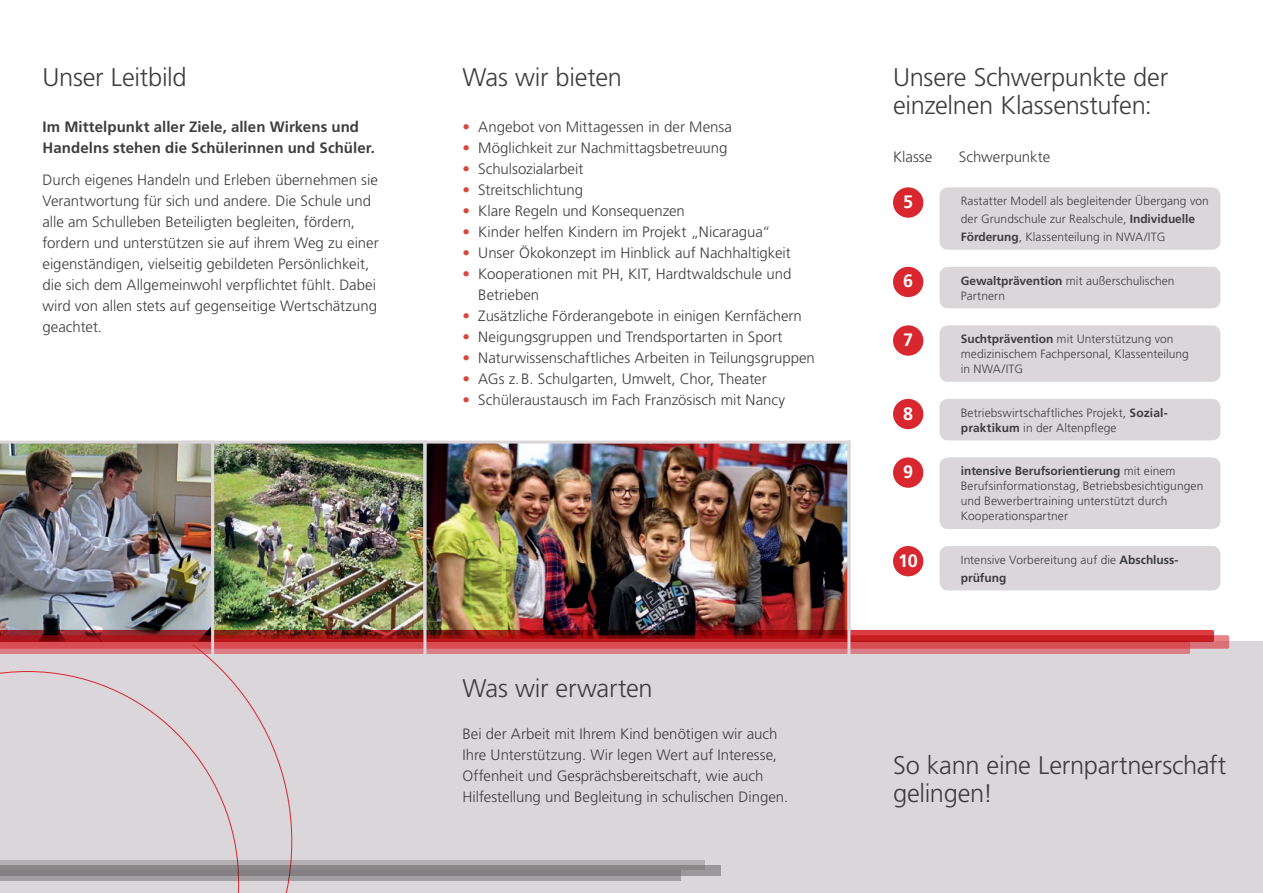
<style>
.page{position:relative;width:1263px;height:893px;background:#fff}
.page>*{position:absolute;margin:0;border:0;box-sizing:border-box;transform-origin:0 0}
.Fließtext{font:300 25.5px/28.5px "Frutiger";letter-spacing:-.01em;color:#3e3e3f}
.t1{font:700 18px "Frutiger";color:#fff}
.Fließtext-2{font:300 15px/21px "Frutiger";color:#3e3e3f}
.Fließtext-3{font:700 15px/21px "Frutiger";letter-spacing:.005em;color:#3e3e3f}
.Absatzformat_3{font:300 12px/15px "Frutiger";letter-spacing:.005em;color:#3e3e3f}
.Fließtext-4{font:300 12px/15px "Frutiger";letter-spacing:.01em;color:#3e3e3f}
.s1{color:#db453c}
.s2{font-weight:700}
</style>
<div class="page">
<div style="left:0;top:642px;width:1263px;height:251px;background:#dbd6da"></div>
<svg style="left:203px;top:654px;width:89px;height:239px"></svg>
<img style="left:0;top:441px;width:1229px;height:213px">
<hr style="left:423px;top:441px;width:3px;height:236px;background:#dbd6da">
<svg style="left:0;top:671px;width:239px;height:222px"></svg>
<svg style="left:0;top:865px;width:720px;height:11px;fill:#8b8789"></svg>
<svg style="left:0;top:871px;width:681px;height:10px"></svg>
<svg style="left:0;top:860px;width:705px;height:9px;fill:#b4afb3"></svg>
<div style="left:939px;top:187px;width:281px;height:63px;background:#dbd6da;border-radius:9px"></div>
<div style="left:893px;top:187px;width:30px;height:31px;background:#d8272e;border-radius:50%"></div>
<div style="left:939px;top:267px;width:281px;height:41px;background:#dbd6da;border-radius:9px"></div>
<div style="left:893px;top:267px;width:30px;height:30px;background:#d8272e;border-radius:50%"></div>
<div style="left:939px;top:325px;width:281px;height:57px;background:#dbd6da;border-radius:9px"></div>
<div style="left:893px;top:325px;width:30px;height:31px;background:#d8272e;border-radius:50%"></div>
<div style="left:939px;top:399px;width:281px;height:41px;background:#dbd6da;border-radius:9px"></div>
<div style="left:893px;top:399px;width:30px;height:30px;background:#d8272e;border-radius:50%"></div>
<div style="left:939px;top:457px;width:281px;height:72px;background:#dbd6da;border-radius:9px"></div>
<div style="left:893px;top:457px;width:30px;height:31px;background:#d8272e;border-radius:50%"></div>
<div style="left:939px;top:546px;width:281px;height:44px;background:#dbd6da;border-radius:9px"></div>
<div style="left:893px;top:546px;width:30px;height:30px;background:#d8272e;border-radius:50%"></div>
<hr style="left:211px;top:441px;width:3px;height:217px;background:#dbd6da">
<hr style="left:847px;top:441px;width:3px;height:222px;background:#dbd6da">
<p class="Fließtext" style="left:43px;top:63px;width:146px">Unser Leitbild</p>
<p class="Fließtext-3" style="left:43px;top:116px;width:334px">Im Mittelpunkt aller Ziele, allen Wirkens und<br>Handelns stehen die Schülerinnen und Schüler.</p>
<p class="Fließtext-2" style="left:43px;top:169px;width:338px">Durch eigenes Handeln und Erleben übernehmen sie Verantwortung für sich und andere. Die Schule und alle am Schulleben Beteiligten begleiten, fördern, fordern und unterstützen sie auf ihrem Weg zu einer eigenständigen, vielseitig gebildeten Persönlichkeit, die sich dem Allgemeinwohl verpflichtet fühlt. Dabei wird von allen stets auf gegenseitige Wertschätzung geachtet.</p>
<p class="Fließtext" style="left:462px;top:63px;width:161px">Was wir bieten</p>
<p class="Fließtext-2" style="left:462px;top:116px;width:271px"><span class="s1">•</span> Angebot von Mittagessen in der Mensa</p>
<p class="Fließtext-2" style="left:462px;top:137px;width:266px"><span class="s1">•</span> Möglichkeit zur Nachmittagsbetreuung</p>
<p class="Fließtext-2" style="left:462px;top:158px;width:122px"><span class="s1">•</span> Schulsozialarbeit</p>
<p class="Fließtext-2" style="left:462px;top:179px;width:122px"><span class="s1">•</span> Streitschlichtung</p>
<p class="Fließtext-2" style="left:462px;top:200px;width:224px"><span class="s1">•</span> Klare Regeln und Konsequenzen</p>
<p class="Fließtext-2" style="left:462px;top:221px;width:310px"><span class="s1">•</span> Kinder helfen Kindern im Projekt „Nicaragua“</p>
<p class="Fließtext-2" style="left:462px;top:242px;width:330px"><span class="s1">•</span> Unser Ökokonzept im Hinblick auf Nachhaltigkeit</p>
<p class="Fließtext-2" style="left:478px;top:263px;width:315px;text-indent:-16px"><span class="s1">•</span> Kooperationen mit PH, KIT, Hardtwaldschule und<br>Betrieben</p>
<p class="Fließtext-2" style="left:462px;top:305px;width:341px"><span class="s1">•</span> Zusätzliche Förderangebote in einigen Kernfächern</p>
<p class="Fließtext-2" style="left:462px;top:326px;width:322px"><span class="s1">•</span> Neigungsgruppen und Trendsportarten in Sport</p>
<p class="Fließtext-2" style="left:462px;top:347px;width:354px"><span class="s1">•</span> Naturwissenschaftliches Arbeiten in Teilungsgruppen</p>
<p class="Fließtext-2" style="left:462px;top:368px;width:306px"><span class="s1">•</span> AGs z.B. Schulgarten, Umwelt, Chor, Theater</p>
<p class="Fließtext-2" style="left:462px;top:389px;width:324px"><span class="s1">•</span> Schüleraustausch im Fach Französisch mit Nancy</p>
<p class="Fließtext" style="left:462px;top:674px;width:192px">Was wir erwarten</p>
<p class="Fließtext-2" style="left:462px;top:723px;width:327px">Bei der Arbeit mit Ihrem Kind benötigen wir auch Ihre Unterstützung. Wir legen Wert auf Interesse, Offenheit und Gesprächsbereitschaft, wie auch Hilfestellung und Begleitung in schulischen Dingen.</p>
<p class="Fließtext" style="left:893px;top:63px;width:277px">Unsere Schwerpunkte der</p>
<p class="Fließtext" style="left:893px;top:91px;width:260px">einzelnen Klassenstufen:</p>
<p class="Fließtext-2" style="left:893px;top:146px;width:41px">Klasse</p>
<p class="Fließtext-2" style="left:959px;top:146px;width:93px">Schwerpunkte</p>
<p class="t1" style="left:903px;top:191px;width:12px">5</p>
<p class="Absatzformat_3" style="left:961px;top:192px;width:249px;line-height:18px">Rastatter Modell als begleitender Übergang von der Grundschule zur Realschule, <span class="s2">Individuelle<br>Förderung</span>, Klassenteilung in NWA/ITG</p>
<p class="t1" style="left:903px;top:271px;width:12px">6</p>
<p class="Absatzformat_3" style="left:961px;top:273px;width:215px"><span class="s2">Gewaltprävention</span> mit außerschulischen<br>Partnern</p>
<p class="t1" style="left:903px;top:329px;width:12px">7</p>
<p class="Absatzformat_3" style="left:961px;top:332px;width:230px"><span class="s2">Suchtprävention</span> mit Unterstützung von medizinischem Fachpersonal, Klassenteilung in NWA/ITG</p>
<p class="t1" style="left:903px;top:403px;width:12px">8</p>
<p class="Fließtext-4" style="left:961px;top:405px;width:208px">Betriebswirtschaftliches Projekt, <span class="s2">Sozial&shy;praktikum</span> in der Altenpflege</p>
<p class="t1" style="left:903px;top:461px;width:12px">9</p>
<p class="Absatzformat_3" style="left:961px;top:464px;width:244px"><span class="s2">intensive Berufsorientierung</span> mit einem Berufsinformationstag, Betriebsbesichtigungen und Bewerbertraining unterstützt durch Kooperationspartner</p>
<p class="t1" style="left:898px;top:550px;width:21px">10</p>
<p class="Absatzformat_3" style="left:961px;top:551px;width:218px;line-height:18px">Intensive Vorbereitung auf die <span class="s2">Abschluss&shy;prüfung</span></p>
<p class="Fließtext" style="left:893px;top:750px;width:335px">So kann eine Lernpartnerschaft gelingen!</p>
</div>
